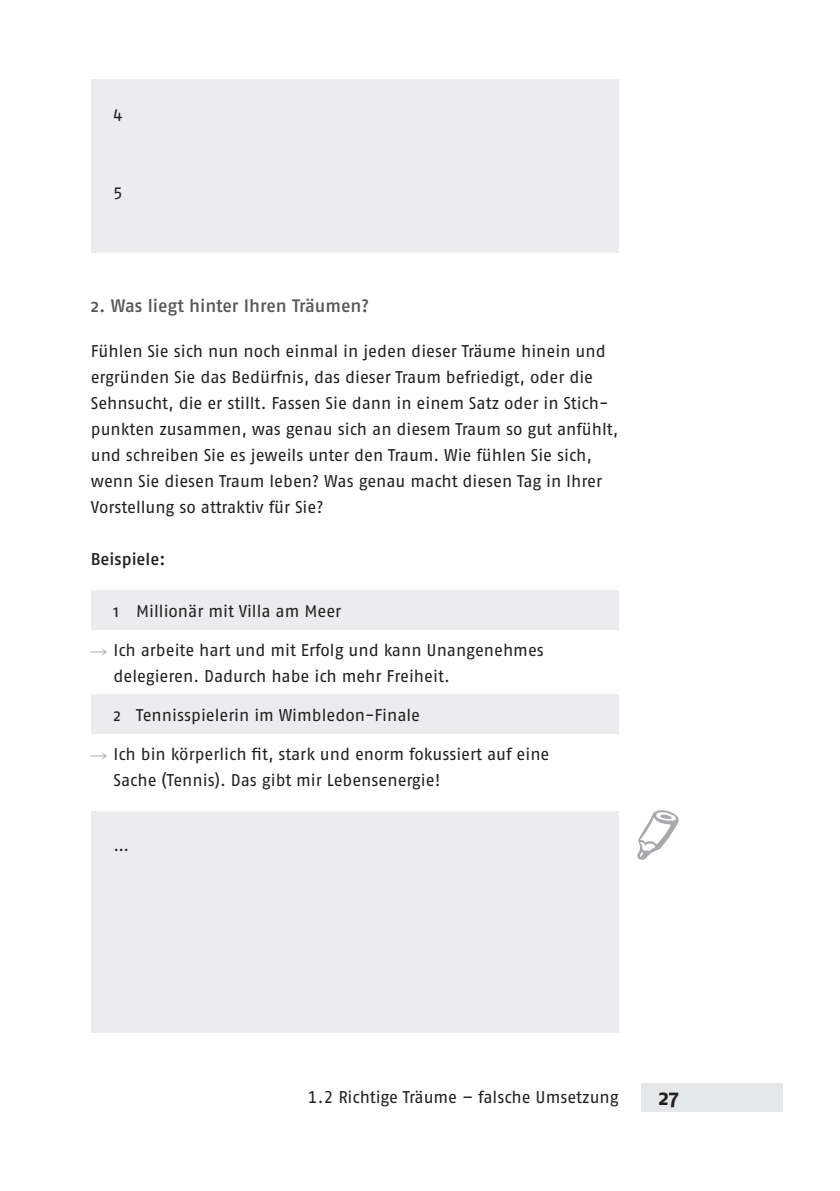
<style>
.page{position:relative;width:840px;height:1191px;background:#fff}
.page>*{position:absolute;margin:0;border:0;box-sizing:border-box;transform-origin:0 0}
.t1{font:700 22px "Fago No";color:#231f20}
.t2{font:18px "Fago No Med";letter-spacing:-.005em;color:#57585a}
.t3{font:17px/26px "Fago No";letter-spacing:-.005em;color:#231f20}
.t4{font:17px "Fago No Regular Tf";letter-spacing:-.005em;color:#231f20}
.t5{font:17px "Fago No Med";color:#231f20}
</style>
<div class="page">
<div style="left:641px;top:1083px;width:141px;height:28px;background:#e6e7e9"></div>
<div style="left:91px;top:811px;width:527px;height:221px;background:#ececee"></div>
<div style="left:91px;top:694px;width:527px;height:40px;background:#ececee"></div>
<div style="left:91px;top:590px;width:527px;height:40px;background:#ececee"></div>
<div style="left:91px;top:79px;width:527px;height:173px;background:#ececee"></div>
<img style="left:637px;top:810px;width:42px;height:50px">
<p class="t3" style="left:113px;top:99px;width:11px">4</p>
<p class="t3" style="left:113px;top:177px;width:10px">5</p>
<p class="t2" style="left:91px;top:296px;width:280px">2. Was liegt hinter Ihren Träumen?</p>
<p class="t3" style="left:91px;top:337px;width:529px">Fühlen Sie sich nun noch einmal in jeden dieser Träume hinein und ergründen Sie das Bedürfnis, das dieser Traum befriedigt, oder die Sehnsucht, die er stillt. Fassen Sie dann in einem Satz oder in Stich&shy;punkten zusammen, was genau sich an diesem Traum so gut anfühlt, und schreiben Sie es jeweils unter den Traum. Wie fühlen Sie sich, wenn Sie diesen Traum leben? Was genau macht diesen Tag in Ihrer Vorstellung so attraktiv für Sie?</p>
<p class="t5" style="left:91px;top:549px;width:76px">Beispiele:</p>
<p class="t3" style="left:113px;top:597px;width:229px">1 Millionär mit Villa am Meer</p>
<p class="t3" style="left:113px;top:636px;width:431px">Ich arbeite hart und mit Erfolg und kann Unangenehmes delegieren. Dadurch habe ich mehr Freiheit.</p>
<p class="t3" style="left:113px;top:701px;width:308px">2 Tennisspielerin im Wimbledon-Finale</p>
<p class="t3" style="left:113px;top:740px;width:437px">Ich bin körperlich fit, stark und enorm fokussiert auf eine<br>Sache (Tennis). Das gibt mir Lebensenergie!</p>
<p class="t3" style="left:113px;top:831px;width:17px">…</p>
<p class="t4" style="left:308px;top:1087px;width:312px">1.2 Richtige Träume – falsche Umsetzung</p>
<p class="t1" style="left:658px;top:1084px;width:22px">27</p>
</div>
